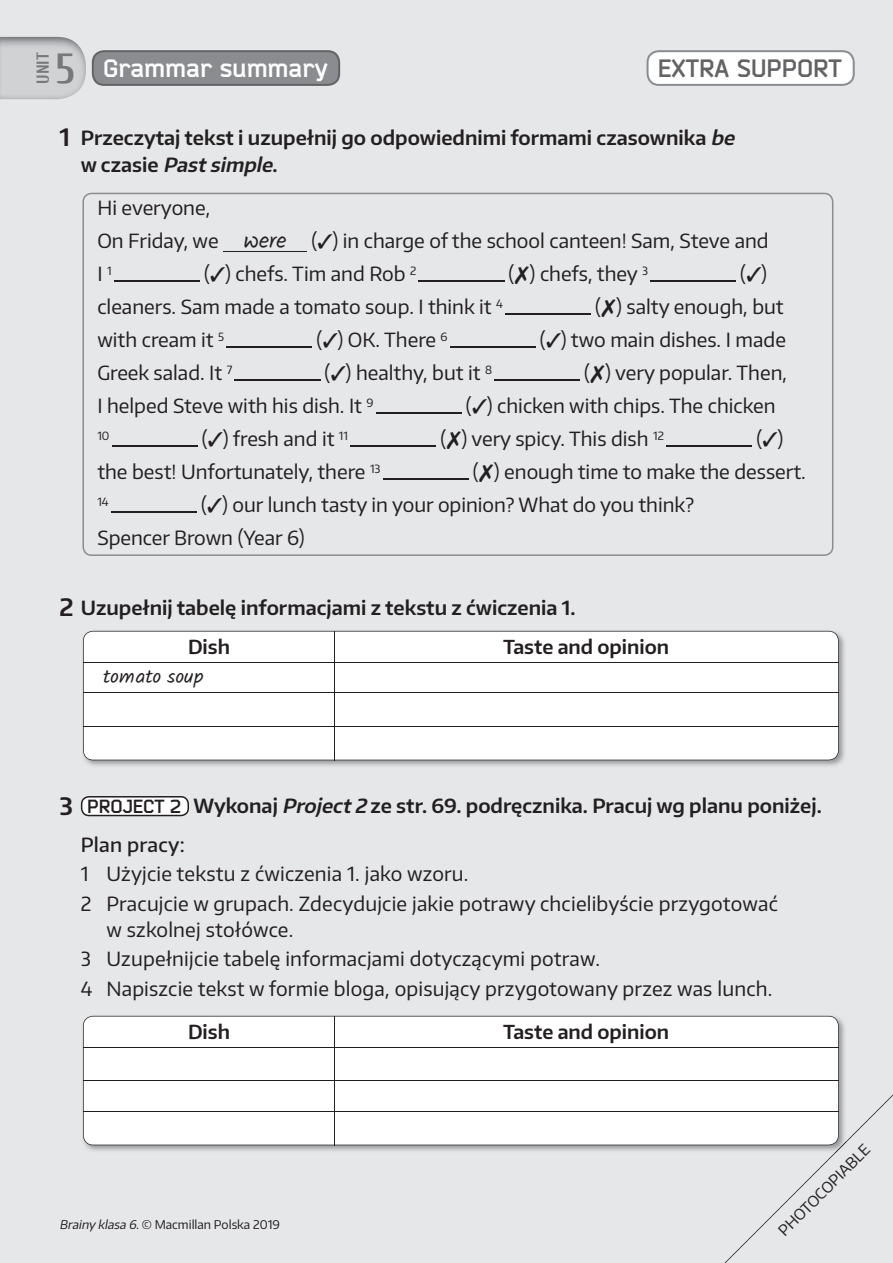
<style>
.page{position:relative;width:893px;height:1263px;background:#e6e7e9}
.page>*{position:absolute;margin:0;border:0;box-sizing:border-box;transform-origin:0 0}
.t1{font:700 24.75px "Bender";color:#fff}
.t2{font:700 24.75px "Bender";color:#636366}
.t3{font:19.5px/29.7px "Encode Sans Normal";color:#231f20}
.t4{font:600 19.5px/27px "Encode Sans Normal";color:#231f20}
.t5{font:19.5px "Kalam";color:#231f20}
.t6{font:600 19.2px "Encode Sans Normal";color:#231f20}
.t7{font:700 17.25px "Cuprum";color:#76787b}
.t8{font:15px "Encode Sans Normal";color:#231f20}
.t9{font:12px "Encode Sans Normal";color:#231f20}
.t10{font:11.4px "Encode Sans Normal";color:#231f20}
.s1{font-family:"Cuprum";font-size:42px;color:#76787b}
.s2{font-size:24px}
.s3{font-style:italic}
.s4{font-family:"Kalam";font-size:22.5px}
.s5{font-family:"Bender";font-weight:700;font-size:18.75px}
.s6{font-weight:500}
</style>
<div class="page">
<img style="left:0;top:37px;width:86px;height:62px">
<svg style="left:92px;top:50px;width:248px;height:36px;background:#87888b"></svg>
<svg style="left:646px;top:50px;width:209px;height:36px;background:#eff0f0"></svg>
<svg style="left:724px;top:1094px;width:169px;height:169px"></svg>
<img style="left:82px;top:630px;width:763px;height:136px">
<div style="left:83px;top:631px;width:756px;height:129px;background:#fff"></div>
<hr style="left:334px;top:631px;width:1px;height:129px;background:#231f20">
<hr style="left:83px;top:662px;width:756px;height:1px;background:#231f20">
<hr style="left:83px;top:692px;width:756px;height:1px;background:#231f20">
<hr style="left:83px;top:726px;width:756px;height:1px;background:#231f20">
<img style="left:82px;top:1015px;width:765px;height:138px">
<svg style="left:834px;top:1141px;width:13px;height:12px"></svg>
<div style="left:83px;top:1016px;width:756px;height:129px;background:#fff"></div>
<hr style="left:334px;top:1016px;width:1px;height:129px;background:#231f20">
<hr style="left:83px;top:1047px;width:756px;height:1px;background:#231f20">
<hr style="left:83px;top:1080px;width:756px;height:1px;background:#231f20">
<hr style="left:83px;top:1111px;width:756px;height:1px;background:#231f20">
<svg style="left:81px;top:796px;width:108px;height:20px;background:#dcdcdc"></svg>
<svg style="left:82px;top:193px;width:751px;height:363px"></svg>
<svg style="left:515px;top:266px;width:14px;height:18px"></svg>
<svg style="left:602px;top:299px;width:13px;height:18px"></svg>
<svg style="left:591px;top:365px;width:13px;height:18px"></svg>
<svg style="left:447px;top:431px;width:14px;height:18px"></svg>
<svg style="left:479px;top:464px;width:14px;height:18px"></svg>
<p class="t7" style="left:33px;top:84px;width:33px;rotate:-90deg">UNIT</p>
<p class="t1" style="left:55px;top:53px;width:274px"><span class="s1">5</span> Grammar summary</p>
<p class="t2" style="left:658px;top:53px;width:186px">EXTRA SUPPORT</p>
<p class="t4" style="left:81px;top:123px;width:660px;text-indent:-21px"><span class="s2">1</span> Przeczytaj tekst i uzupełnij go odpowiednimi formami czasownika <span class="s3">be </span>w c z a s i e <span class="s3">Pastsimple</span>.</p>
<p class="t3" style="left:97px;top:191px;width:673px;line-height:33px">Hi everyone,<br>On Friday, we <span class="s4">were</span> (✓) in charge of the school canteen! Sam, Steve and<br>I <sup>1</sup></p>
<p class="t3" style="left:204px;top:258px;width:214px">(✓) chefs. Tim and Rob <sup>2</sup></p>
<p class="t3" style="left:509px;top:258px;width:141px">( ) chefs, they <sup>3</sup></p>
<p class="t3" style="left:740px;top:258px;width:28px">(✓)</p>
<p class="t3" style="left:97px;top:291px;width:407px">cleaners. Sam made a tomato soup. I think it <sup>4</sup></p>
<p class="t3" style="left:595px;top:291px;width:190px">( ) salty enough, but</p>
<p class="t3" style="left:97px;top:324px;width:128px">with cream it <sup>5</sup></p>
<p class="t3" style="left:317px;top:324px;width:133px">(✓) OK. There <sup>6</sup></p>
<p class="t3" style="left:540px;top:324px;width:247px">(✓) two main dishes. I made</p>
<p class="t3" style="left:97px;top:357px;width:136px">Greek salad. It <sup>7</sup></p>
<p class="t3" style="left:325px;top:357px;width:169px">(✓) healthy, but it <sup>8</sup></p>
<p class="t3" style="left:584px;top:357px;width:204px">( ) very popular. Then,</p>
<p class="t3" style="left:97px;top:390px;width:278px">I helped Steve with his dish. It <sup>9</sup></p>
<p class="t3" style="left:466px;top:390px;width:311px">(✓) chicken with chips. The chicken</p>
<p class="t10" style="left:97px;top:428px;width:14px">10</p>
<p class="t3" style="left:202px;top:423px;width:148px">(✓) fresh and it <sup>11</sup></p>
<p class="t3" style="left:440px;top:423px;width:225px">( ) very spicy. This dish <sup>12</sup></p>
<p class="t3" style="left:756px;top:423px;width:28px">(✓)</p>
<p class="t3" style="left:97px;top:456px;width:285px">the best! Unfortunately, there <sup>13</sup></p>
<p class="t3" style="left:473px;top:456px;width:334px">( ) enough time to make the dessert.</p>
<p class="t10" style="left:97px;top:494px;width:13px">14</p>
<p class="t3" style="left:97px;top:488px;width:598px;line-height:33px;text-indent:104px">(✓) our lunch tasty in your opinion? What do you think?<br>Spencer Brown (Year 6)</p>
<p class="t4" style="left:60px;top:593px;width:518px"><span class="s2">2</span> Uzupełnij tabelę informacjami z tekstu z ćwiczenia 1.</p>
<p class="t6" style="left:188px;top:634px;width:43px">Dish</p>
<p class="t6" style="left:503px;top:634px;width:167px">Taste and opinion</p>
<p class="t5" style="left:103px;top:663px;width:102px">tomato soup</p>
<p class="t4" style="left:81px;top:786px;width:742px;line-height:38.2px;text-indent:-21px"><span class="s2">3</span> <span class="s5">PROJECT 2</span> Wykonaj <span class="s3">Project2</span> ze str. 69. podręcznika. Pracuj wg planu poniżej.<br><span class="s6">Plan pracy:</span></p>
<p class="t3" style="left:81px;top:858px;width:699px">1 Użyjcie tekstu z ćwiczenia 1. jako wzoru.<br>2 Pracujcie w grupach. Zdecydujcie jakie potrawy chcielibyście przygotować</p>
<p class="t3" style="left:81px;top:914px;width:693px;text-indent:26px">w szkolnej stołówce.<br>3 Uzupełnijcie tabelę informacjami dotyczącymi potraw.<br>4 Napiszcie tekst w formie bloga, opisujący przygotowany przez was lunch.</p>
<p class="t6" style="left:188px;top:1019px;width:43px">Dish</p>
<p class="t6" style="left:503px;top:1019px;width:167px">Taste and opinion</p>
<p class="t9" style="left:60px;top:1216px;width:222px"><span class="s3">Brainy klasa 6.</span>© Macmillan Polska 2019</p>
<p class="t8" style="left:774px;top:1226px;width:124px;rotate:-45deg">PHOTOCOPIABLE</p>
</div>
